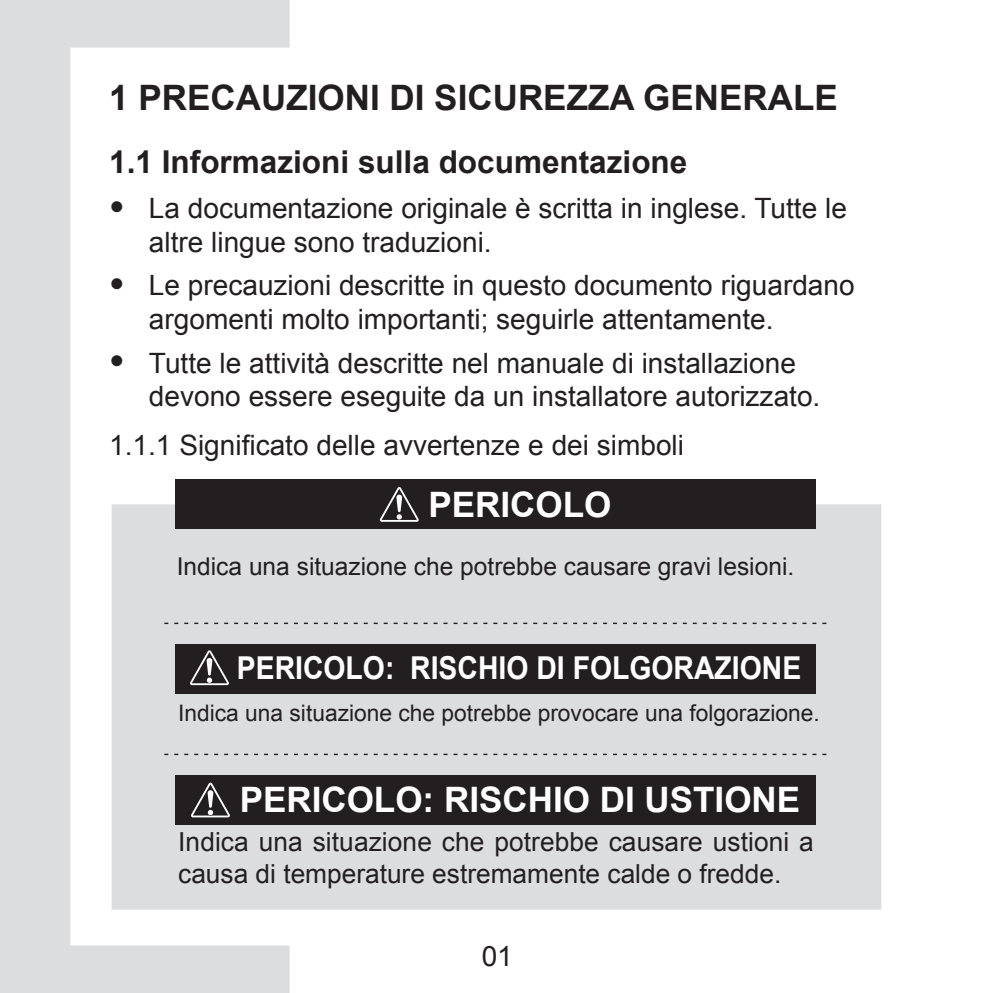
<style>
.page{position:relative;width:993px;height:993px;background:#fff}
.page>*{position:absolute;margin:0;border:0;box-sizing:border-box;transform-origin:0 0}
.t1{font:700 35px "Arial";color:#fff}
.T1-1{font:700 35px "Arial";color:#231f20}
.T1-2{font:700 31.5px "Arial";color:#231f20}
.t2{font:700 31.5px "Arial";color:#fff;scale:.9 1}
.t3{font:28px/33.6px "Arial";color:#231f20}
.t4{font:26.25px/31.5px "Arial";letter-spacing:.005em;color:#231f20}
.t5{font:24.5px "Arial";color:#231f20}
.t6{font:22.75px "Arial";color:#231f20}
</style>
<div class="page">
<svg style="left:0;top:0;width:289px;height:992px"></svg>
<div style="left:112px;top:504px;width:768px;height:405px;background:#dcdddf"></div>
<div style="left:175px;top:479px;width:640px;height:49px;background:#231f20"></div>
<svg style="left:164px;top:622px;width:662px;height:1px"></svg>
<div style="left:175px;top:643px;width:640px;height:50px;background:#231f20"></div>
<svg style="left:164px;top:753px;width:662px;height:1px"></svg>
<div style="left:175px;top:774px;width:640px;height:50px;background:#231f20"></div>
<svg style="left:379px;top:487px;width:39px;height:34px"></svg>
<svg style="left:191px;top:782px;width:39px;height:35px"></svg>
<svg style="left:190px;top:650px;width:39px;height:34px"></svg>
<svg style="left:111px;top:201px;width:11px;height:11px"></svg>
<svg style="left:111px;top:278px;width:11px;height:11px"></svg>
<svg style="left:111px;top:355px;width:11px;height:11px"></svg>
<p class="T1-1" style="left:109px;top:74px;width:729px">1 PRECAUZIONI DI SICUREZZA GENERALE</p>
<p class="T1-2" style="left:109px;top:141px;width:579px">1.1 Informazioni sulla documentazione</p>
<p class="t3" style="left:149px;top:192px;width:699px">La documentazione originale è scritta in inglese. Tutte le altre lingue sono traduzioni.</p>
<p class="t3" style="left:149px;top:269px;width:707px">Le precauzioni descritte in questo documento riguardano argomenti molto importanti; seguirle attentamente.</p>
<p class="t3" style="left:149px;top:346px;width:672px">Tutte le attività descritte nel manuale di installazione devono essere eseguite da un installatore autorizzato.</p>
<p class="t3" style="left:109px;top:428px;width:576px">1.1.1 Significato delle avvertenze e dei simboli</p>
<p class="t1" style="left:428px;top:481px;width:184px">PERICOLO</p>
<p class="t5" style="left:177px;top:550px;width:618px">Indica una situazione che potrebbe causare gravi lesioni.</p>
<p class="t2" style="left:237px;top:646px;width:628px">PERICOLO: RISCHIO DI FOLGORAZIONE</p>
<p class="t6" style="left:178px;top:698px;width:643px">Indica una situazione che potrebbe provocare una folgorazione.</p>
<p class="t1" style="left:239px;top:776px;width:562px">PERICOLO: RISCHIO DI USTIONE</p>
<p class="t4" style="left:178px;top:826px;width:636px">Indica una situazione che potrebbe causare ustioni a causa di temperature estremamente calde o fredde.</p>
<p class="t3" style="left:481px;top:939px;width:33px">01</p>
</div>
